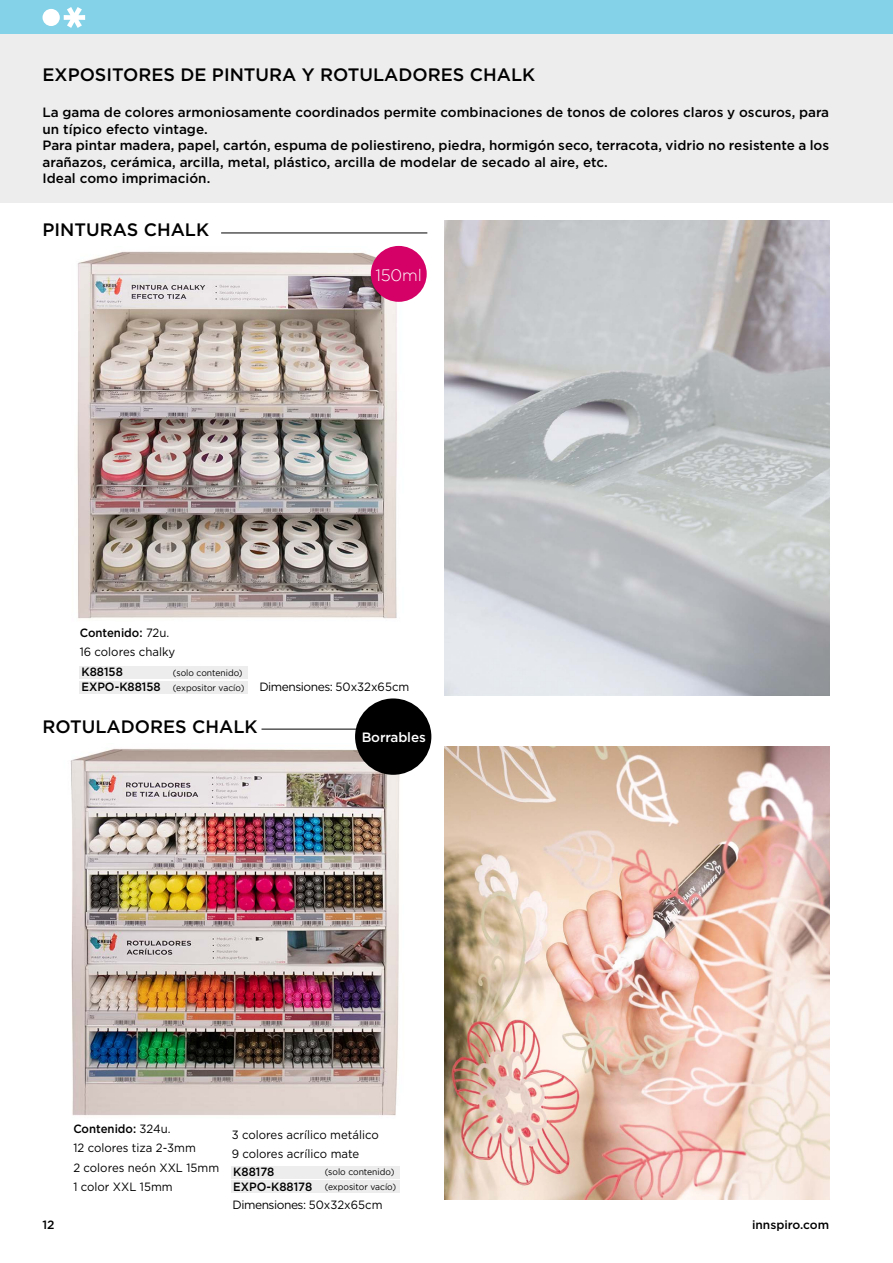
<style>
.page{position:relative;width:893px;height:1263px;background:#fff}
.page>*{position:absolute;margin:0;border:0;box-sizing:border-box;transform-origin:0 0}
.t1{font:500 18px "Gotham";color:#000}
.t2{font:300 16.5px "Gotham";letter-spacing:-.01em;color:#fff}
.t3{font:500 13.5px/16.5px "Gotham";color:#000}
.t4{font:500 13.5px "Gotham";letter-spacing:-.01em;color:#fff}
.t5{font:12px/19.5px "Gotham";color:#000;scale:.95 1}
.t6{font:12px "Gotham";letter-spacing:-.04em;color:#000}
.t7{font:500 12px/15px "Gotham";color:#000;scale:.95 1}
.t8{font:500 12px "Gotham";color:#000}
.t9{font:9px/15px "Gotham";color:#000;scale:.95 1}
.s1{font-weight:500}
</style>
<div class="page">
<div style="left:0;top:0;width:893px;height:34px;background:#84d2e7"></div>
<div style="left:43px;top:9px;width:17px;height:17px;background:#fff;border-radius:50%"></div>
<svg style="left:64px;top:7px;width:21px;height:21px"></svg>
<div style="left:0;top:34px;width:893px;height:169px;background:#ededed"></div>
<img style="left:444px;top:746px;width:385px;height:453px">
<img style="left:77px;top:247px;width:346px;height:372px">
<img style="left:444px;top:221px;width:385px;height:474px">
<img style="left:70px;top:743px;width:353px;height:373px">
<div style="left:80px;top:666px;width:168px;height:13px;background:#ededed"></div>
<div style="left:80px;top:681px;width:168px;height:13px;background:#ededed"></div>
<div style="left:371px;top:246px;width:56px;height:56px;background:#d50166;border-radius:50%"></div>
<div style="left:355px;top:698px;width:76px;height:77px;background:#000;border-radius:50%"></div>
<hr style="left:261px;top:729px;width:166px;height:1px;background:#000">
<hr style="left:221px;top:233px;width:206px;height:1px;background:#000">
<div style="left:232px;top:1166px;width:168px;height:12px;background:#ededed"></div>
<div style="left:232px;top:1180px;width:168px;height:13px;background:#ededed"></div>
<h1 class="t1" style="left:43px;top:65px;width:494px">EXPOSITORES DE PINTURA Y ROTULADORES CHALK</h1>
<p class="t3" style="left:43px;top:104px;width:788px">La gama de colores armoniosamente coordinados permite combinaciones de tonos de colores claros y oscuros, para un típico efecto vintage.<br>Para pintar madera, papel, cartón, espuma de poliestireno, piedra, hormigón seco, terracota, vidrio no resistente a los arañazos, cerámica, arcilla, metal, plástico, arcilla de modelar de secado al aire, etc.<br>Ideal como imprimación.</p>
<h1 class="t1" style="left:43px;top:220px;width:168px">PINTURAS CHALK</h1>
<p class="t2" style="left:375px;top:266px;width:48px">150ml</p>
<p class="t5" style="left:80px;top:622px;width:102px"><span class="s1">Contenido:</span> 72u.<br>16 colores chalky</p>
<p class="t7" style="left:81px;top:664px;width:85px">K88158<br>EXPO-K88158</p>
<p class="t9" style="left:173px;top:665px;width:77px">(solo contenido) (expositor vacío)</p>
<p class="t6" style="left:259px;top:680px;width:151px">Dimensiones: 50x32x65cm</p>
<h1 class="t1" style="left:43px;top:716px;width:217px">ROTULADORES CHALK</h1>
<p class="t4" style="left:362px;top:730px;width:66px">Borrables</p>
<p class="t5" style="left:73px;top:1119px;width:155px"><span class="s1">Contenido:</span> 324u.<br>12 colores tiza 2-3mm<br>2 colores neón XXL 15mm<br>1 color XXL 15mm</p>
<p class="t5" style="left:232px;top:1125px;width:156px">3 colores acrílico metálico<br>9 colores acrílico mate</p>
<p class="t7" style="left:233px;top:1164px;width:85px">K88178<br>EXPO-K88178</p>
<p class="t9" style="left:325px;top:1164px;width:77px">(solo contenido) (expositor vacío)</p>
<p class="t6" style="left:233px;top:1198px;width:151px">Dimensiones: 50x32x65cm</p>
<p class="t8" style="left:43px;top:1218px;width:14px">12</p>
<p class="t8" style="left:752px;top:1218px;width:79px">innspiro.com</p>
</div>
